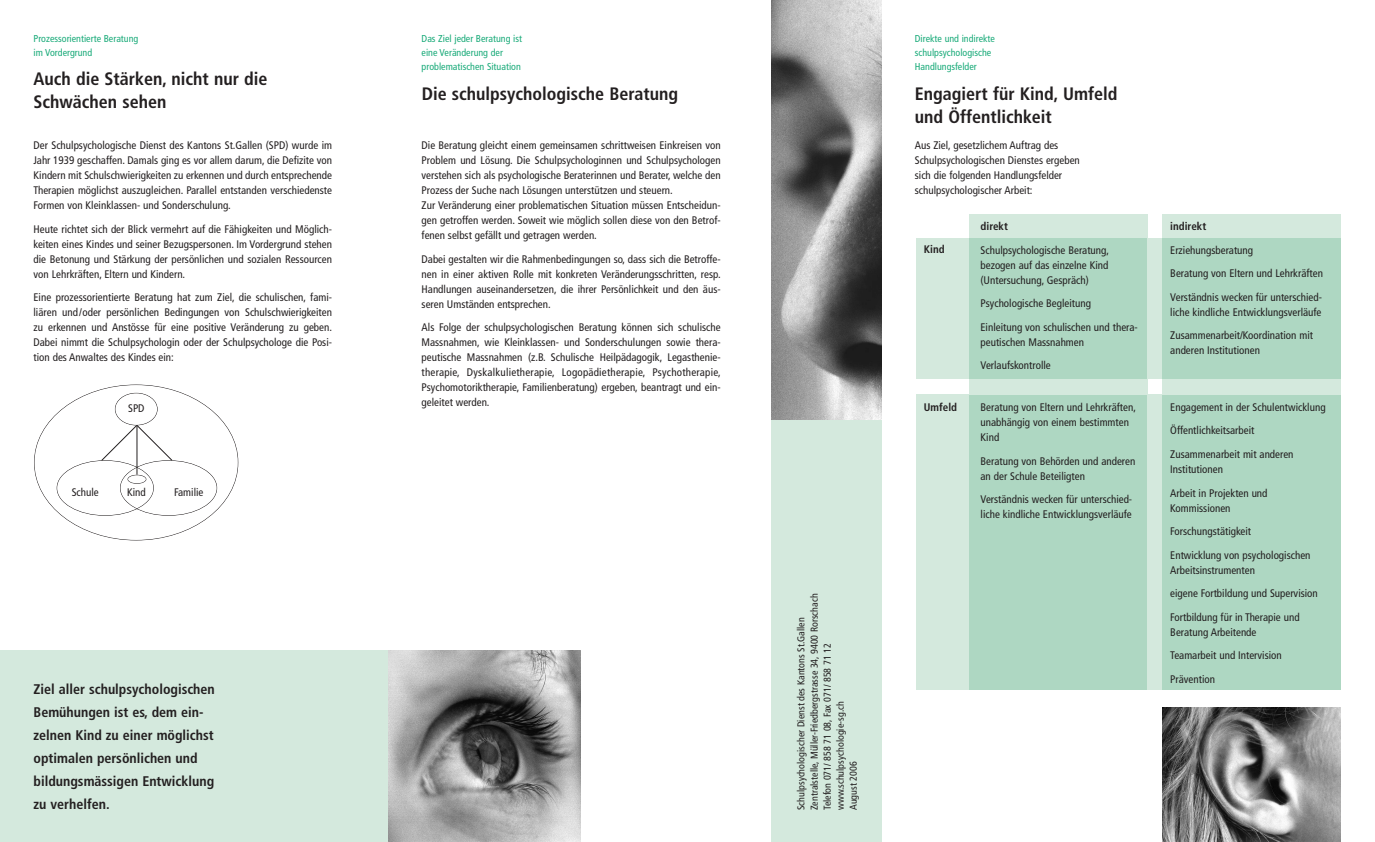
<style>
.page{position:relative;width:1375px;height:842px;background:#fff}
.page>*{position:absolute;margin:0;border:0;box-sizing:border-box;transform-origin:0 0}
.t1{font:700 condensed 18px/23px "Frutiger";color:#231f20}
.t2{font:700 condensed 14px/23px "Frutiger";color:#231f20}
.t3{font:condensed 11px/15px "Frutiger";color:#231f20}
.t4{font:700 condensed 11px "Frutiger";color:#231f20}
.t5{font:condensed 10px/13px "Frutiger";color:#231f20}
.t6{font:condensed 10px/14px "Frutiger";color:#1bab7a}
</style>
<div class="page">
<div style="left:969px;top:214px;width:178px;height:24px;background:#d4e9dd"></div>
<div style="left:969px;top:238px;width:178px;height:141px;background:#aed7c2"></div>
<div style="left:969px;top:394px;width:178px;height:296px;background:#aed7c2"></div>
<div style="left:916px;top:238px;width:53px;height:141px;background:#d4e9dd"></div>
<div style="left:916px;top:394px;width:53px;height:296px;background:#d4e9dd"></div>
<div style="left:1147px;top:238px;width:15px;height:141px;background:#d4e9dd"></div>
<div style="left:1147px;top:394px;width:15px;height:296px;background:#d4e9dd"></div>
<div style="left:969px;top:379px;width:178px;height:15px;background:#d4e9dd"></div>
<div style="left:1162px;top:214px;width:179px;height:24px;background:#d4e9dd"></div>
<div style="left:1162px;top:238px;width:179px;height:141px;background:#aed7c2"></div>
<div style="left:1162px;top:394px;width:179px;height:296px;background:#aed7c2"></div>
<div style="left:57px;top:460px;width:97px;height:56px;border:1px solid #231f20;border-radius:50%"></div>
<div style="left:120px;top:460px;width:97px;height:56px;border:1px solid #231f20;border-radius:50%"></div>
<div style="left:115px;top:393px;width:43px;height:32px;border:1px solid #231f20;border-radius:50%"></div>
<div style="left:128px;top:475px;width:18px;height:9px;border:1px solid #231f20;border-radius:50%"></div>
<hr style="left:137px;top:425px;width:1px;height:50px;background:#231f20">
<svg style="left:101px;top:425px;width:72px;height:36px"></svg>
<div style="left:0;top:650px;width:388px;height:192px;background:#d4e9dd"></div>
<img style="left:388px;top:650px;width:192px;height:192px">
<img style="left:771px;top:1px;width:111px;height:420px">
<div style="left:771px;top:421px;width:111px;height:421px;background:#d4e9dd"></div>
<div style="left:1162px;top:379px;width:179px;height:15px;background:#d4e9dd"></div>
<img style="left:1162px;top:707px;width:179px;height:135px">
<p class="t6" style="left:34px;top:32px;width:106px">Prozessorientierte Beratung im Vordergrund</p>
<h1 class="t1" style="left:34px;top:69px;width:235px">Auch die Stärken, nicht nur die<br>Schwächen sehen</h1>
<p class="t3" style="left:34px;top:139px;width:300px;text-align:justify">Der Schulpsychologische Dienst des Kantons St.Gallen (SPD) wurde im Jahr 1939 geschaffen. Damals ging es vor allem darum, die Defizite von Kindern mit Schulschwierigkeiten zu erkennen und durch entsprechende Therapien möglichst auszugleichen. Parallel entstanden verschiedenste Formen von Kleinklassen- und Sonderschulung.</p>
<p class="t3" style="left:34px;top:222px;width:300px;text-align:justify">Heute richtet sich der Blick vermehrt auf die Fähigkeiten und Möglich&shy;keiten eines Kindes und seiner Bezugspersonen. Im Vordergrund stehen die Betonung und Stärkung der persönlichen und sozialen Ressourcen von Lehrkräften, Eltern und Kindern.</p>
<p class="t3" style="left:34px;top:291px;width:300px;text-align:justify">Eine prozessorientierte Beratung hat zum Ziel, die schulischen, fami&shy;liären und/oder persönlichen Bedingungen von Schulschwierigkeiten zu erkennen und Anstösse für eine positive Veränderung zu geben.<br>Dabei nimmt die Schulpsychologin oder der Schulpsychologe die Posi&shy;tion des Anwaltes des Kindes ein:</p>
<p class="t3" style="left:128px;top:401px;width:18px">SPD</p>
<p class="t3" style="left:72px;top:486px;width:29px">Schule</p>
<p class="t3" style="left:127px;top:486px;width:20px">Kind</p>
<p class="t3" style="left:174px;top:486px;width:31px">Familie</p>
<p class="t2" style="left:34px;top:678px;width:183px">Ziel aller schulpsychologischen<br>Bemühungen ist es, dem ein&shy;zelnen Kind zu einer möglichst optimalen persönlichen und bildungsmässigen Entwicklung zu verhelfen.</p>
<p class="t6" style="left:422px;top:32px;width:102px">Das Ziel jeder Beratung ist eine Veränderung der problematischen Situation</p>
<h1 class="t1" style="left:422px;top:83px;width:258px">Die schulpsychologische Beratung</h1>
<p class="t3" style="left:422px;top:139px;width:301px">Die Beratung gleicht einem gemeinsamen schrittweisen Einkreisen von Problem und Lösung. Die Schulpsychologinnen und Schulpsychologen verstehen sich als psychologische Beraterinnen und Berater, welche den Prozess der Suche nach Lösungen unterstützen und steuern.<br>Zur Veränderung einer problematischen Situation müssen Entscheidun&shy;gen getroffen werden. Soweit wie möglich sollen diese von den Betrof&shy;fenen selbst gefällt und getragen werden.</p>
<p class="t3" style="left:422px;top:252px;width:301px;text-align:justify">Dabei gestalten wir die Rahmenbedingungen so, dass sich die Betroffe&shy;nen in einer aktiven Rolle mit konkreten Veränderungsschritten, resp.<br>Handlungen auseinandersetzen, die ihrer Persönlichkeit und den äus&shy;seren Umständen entsprechen.</p>
<p class="t3" style="left:422px;top:321px;width:301px;text-align:justify">Als Folge der schulpsychologischen Beratung können sich schulische Massnahmen, wie Kleinklassen- und Sonderschulungen sowie thera&shy;peutische Massnahmen (z.B. Schulische Heilpädagogik, Legasthenie&shy;therapie, Dyskalkulietherapie, Logopädietherapie, Psychotherapie, Psychomotoriktherapie, Familienberatung) ergeben, beantragt und ein&shy;geleitet werden.</p>
<p class="t5" style="left:795px;top:810px;width:218px;rotate:-90deg">Schulpsychologischer Dienst des Kantons St.Gallen Zentralstelle, Müller-Friedbergstrasse 34, 9400 Rorschach Telefon 071/ 858 71 08, Fax 071/ 858 71 12 www.schulpsychologie-sg.ch<br>August 2006</p>
<p class="t6" style="left:915px;top:32px;width:82px">Direkte und indirekte schulpsychologische<br>Handlungsfelder</p>
<h1 class="t1" style="left:915px;top:83px;width:204px">Engagiert für Kind, Umfeld und Öffentlichkeit</h1>
<p class="t3" style="left:915px;top:139px;width:167px">Aus Ziel, gesetzlichem Auftrag des Schulpsychologischen Dienstes ergeben sich die folgenden Handlungsfelder schulpsychologischer Arbeit:</p>
<p class="t4" style="left:924px;top:245px;width:22px">Kind</p>
<p class="t4" style="left:924px;top:403px;width:35px">Umfeld</p>
<p class="t4" style="left:980px;top:222px;width:29px">direkt</p>
<p class="t3" style="left:980px;top:243px;width:130px;text-align:justify">Schulpsychologische Beratung, bezogen auf das einzelne Kind (Untersuchung, Gespräch)</p>
<p class="t3" style="left:980px;top:292px;width:159px;line-height:23.5px">Psychologische Begleitung<br>Einleitung von schulischen und thera-</p>
<p class="t3" style="left:980px;top:331px;width:105px;line-height:23.5px">peutischen Massnahmen<br>Verlaufskontrolle</p>
<p class="t3" style="left:980px;top:401px;width:157px">Beratung von Eltern und Lehrkräften, unabhängig von einem bestimmten<br>Kind</p>
<p class="t3" style="left:980px;top:454px;width:156px">Beratung von Behörden und anderen an der Schule Beteiligten</p>
<p class="t3" style="left:980px;top:493px;width:153px">Verständnis wecken für unterschied&shy;liche kindliche Entwicklungsverläufe</p>
<p class="t4" style="left:1170px;top:222px;width:37px">indirekt</p>
<p class="t3" style="left:1170px;top:239px;width:154px;line-height:23.5px">Erziehungsberatung<br>Beratung von Eltern und Lehrkräften<br>Verständnis wecken für unterschied-</p>
<p class="t3" style="left:1170px;top:301px;width:153px;line-height:23.5px">liche kindliche Entwicklungsverläufe<br>Zusammenarbeit/Koordination mit</p>
<p class="t3" style="left:1170px;top:344px;width:91px">anderen Institutionen</p>
<p class="t3" style="left:1170px;top:396px;width:157px;line-height:23.5px">Engagement in der Schulentwicklung<br>Öffentlichkeitsarbeit<br>Zusammenarbeit mit anderen</p>
<p class="t3" style="left:1170px;top:458px;width:99px;line-height:23.5px">Institutionen<br>Arbeit in Projekten und</p>
<p class="t3" style="left:1170px;top:497px;width:142px;line-height:23.5px">Kommissionen<br>Forschungstätigkeit<br>Entwicklung von psychologischen</p>
<p class="t3" style="left:1170px;top:559px;width:149px;line-height:23.5px">Arbeitsinstrumenten<br>eigene Fortbildung und Supervision<br>Fortbildung für in Therapie und</p>
<p class="t3" style="left:1170px;top:621px;width:113px;line-height:23.5px">Beratung Arbeitende<br>Teamarbeit und Intervision<br>Prävention</p>
</div>
